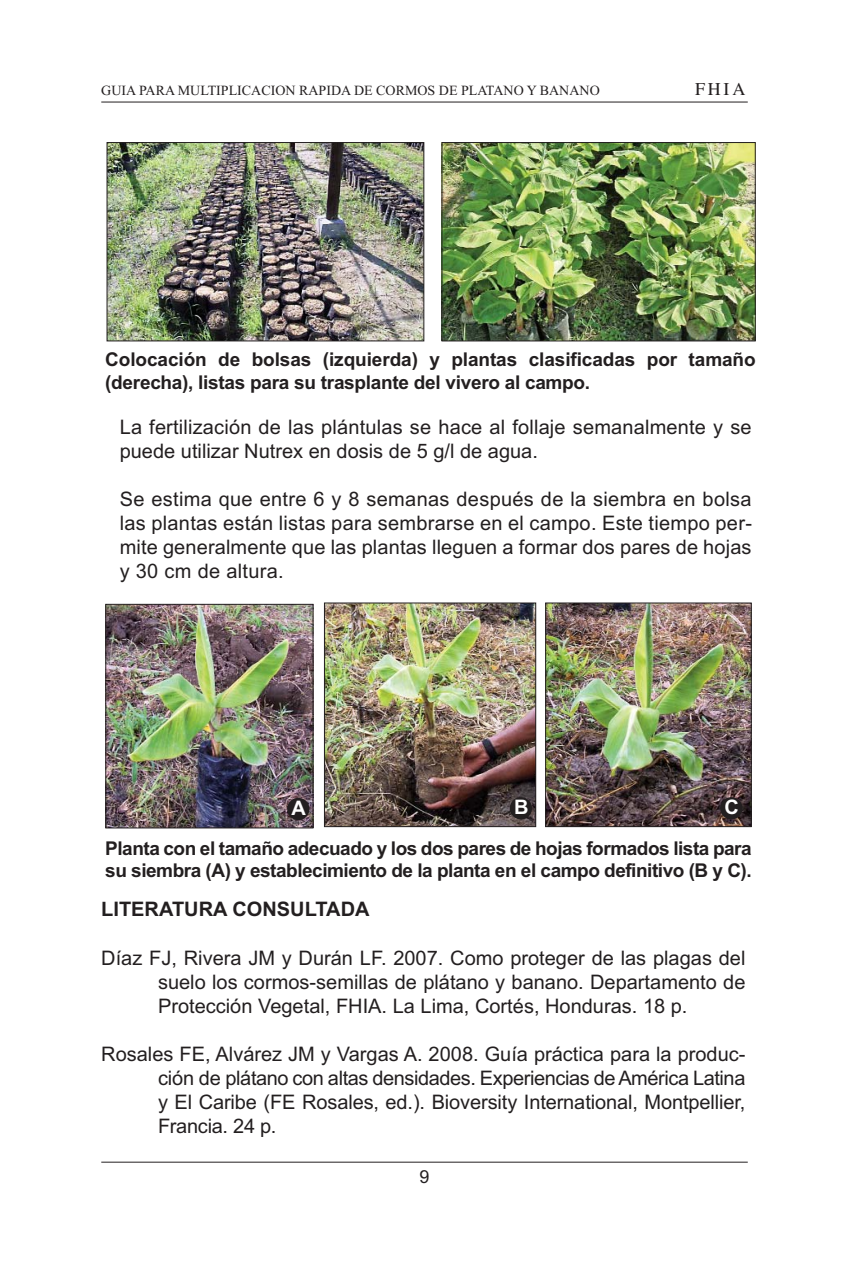
<style>
.page{position:relative;width:857px;height:1265px;background:#fff}
.page>*{position:absolute;margin:0;border:0;box-sizing:border-box;transform-origin:0 0}
.t1{font:20px/24px "Arial";color:#231f20;text-align:justify}
.t2{font:700 20px "Arial";color:#231f20}
.t3{font:700 20px "Arial";color:#fff}
.t4{font:700 19px/22.8px "Arial";letter-spacing:-.025em;color:#231f20}
.t5{font:700 19px/22.8px "Arial";letter-spacing:-.005em;color:#231f20}
.t6{font:18px "Times";color:#231f20}
.t7{font:18px "Arial";color:#231f20}
.t8{font:14px "Times New Roman";color:#231f20}
</style>
<div class="page">
<hr style="left:101px;top:101px;width:646px;height:1px;background:#231f20">
<hr style="left:101px;top:1161px;width:646px;height:1px;background:#231f20">
<img style="left:107px;top:605px;width:204px;height:221px">
<div style="left:105px;top:603px;width:208px;height:225px;border:1px solid #231f20"></div>
<img style="left:108px;top:144px;width:314px;height:195px">
<div style="left:106px;top:142px;width:318px;height:199px;border:1px solid #231f20"></div>
<img style="left:443px;top:144px;width:310px;height:195px">
<div style="left:441px;top:142px;width:314px;height:199px;border:1px solid #231f20"></div>
<img style="left:326px;top:604px;width:208px;height:221px">
<div style="left:324px;top:602px;width:212px;height:225px;border:1px solid #231f20"></div>
<img style="left:547px;top:604px;width:202px;height:221px">
<div style="left:545px;top:602px;width:206px;height:225px;border:1px solid #231f20"></div>
<div style="left:287px;top:797px;width:22px;height:23px;background:#231f20;border-radius:50%"></div>
<div style="left:509px;top:797px;width:23px;height:22px;background:#231f20;border-radius:50%"></div>
<div style="left:720px;top:797px;width:22px;height:22px;background:#231f20;border-radius:50%"></div>
<p class="t8" style="left:101px;top:85px;width:500px">GUIA PARA MULTIPLICACION RAPIDA DE CORMOS DE PLATANO Y BANANO</p>
<p class="t6" style="left:695px;top:82px;width:52px">FHIA</p>
<p class="t5" style="left:105px;top:350px;width:652px">Colocación de bolsas (izquierda) y plantas clasificadas por tamaño (derecha), listas para su trasplante del vivero al campo.</p>
<p class="t1" style="left:120px;top:416px;width:633px">La fertilización de las plántulas se hace al follaje semanalmente y se puede utilizar Nutrex en dosis de 5 g/l de agua.</p>
<p class="t1" style="left:120px;top:488px;width:633px">Se estima que entre 6 y 8 semanas después de la siembra en bolsa las plantas están listas para sembrarse en el campo. Este tiempo per&shy;mite generalmente que las plantas lleguen a formar dos pares de hojas y 30 cm de altura.</p>
<p class="t3" style="left:291px;top:800px;width:16px">A</p>
<p class="t3" style="left:514px;top:799px;width:16px">B</p>
<p class="t3" style="left:724px;top:799px;width:16px">C</p>
<p class="t4" style="left:105px;top:838px;width:648px">Planta con el tamaño adecuado y los dos pares de hojas formados lista para su siembra (A) y establecimiento de la planta en el campo definitivo (B y C).</p>
<p class="t2" style="left:101px;top:902px;width:270px">LITERATURA CONSULTADA</p>
<p class="t1" style="left:158px;top:947px;width:589px;text-indent:-57px">Díaz FJ, Rivera JM y Durán LF. 2007. Como proteger de las plagas del suelo los cormos-semillas de plátano y banano. Departamento de Protección Vegetal, FHIA. La Lima, Cortés, Honduras. 18 p.</p>
<p class="t1" style="left:158px;top:1043px;width:589px;text-indent:-57px">Rosales FE, Alvárez JM y Vargas A. 2008. Guía práctica para la produc&shy;ción de plátano con altas densidades. Experiencias de América Latina y El Caribe (FE Rosales, ed.). Bioversity International, Montpellier, Francia. 24 p.</p>
<p class="t7" style="left:419px;top:1170px;width:12px">9</p>
</div>
